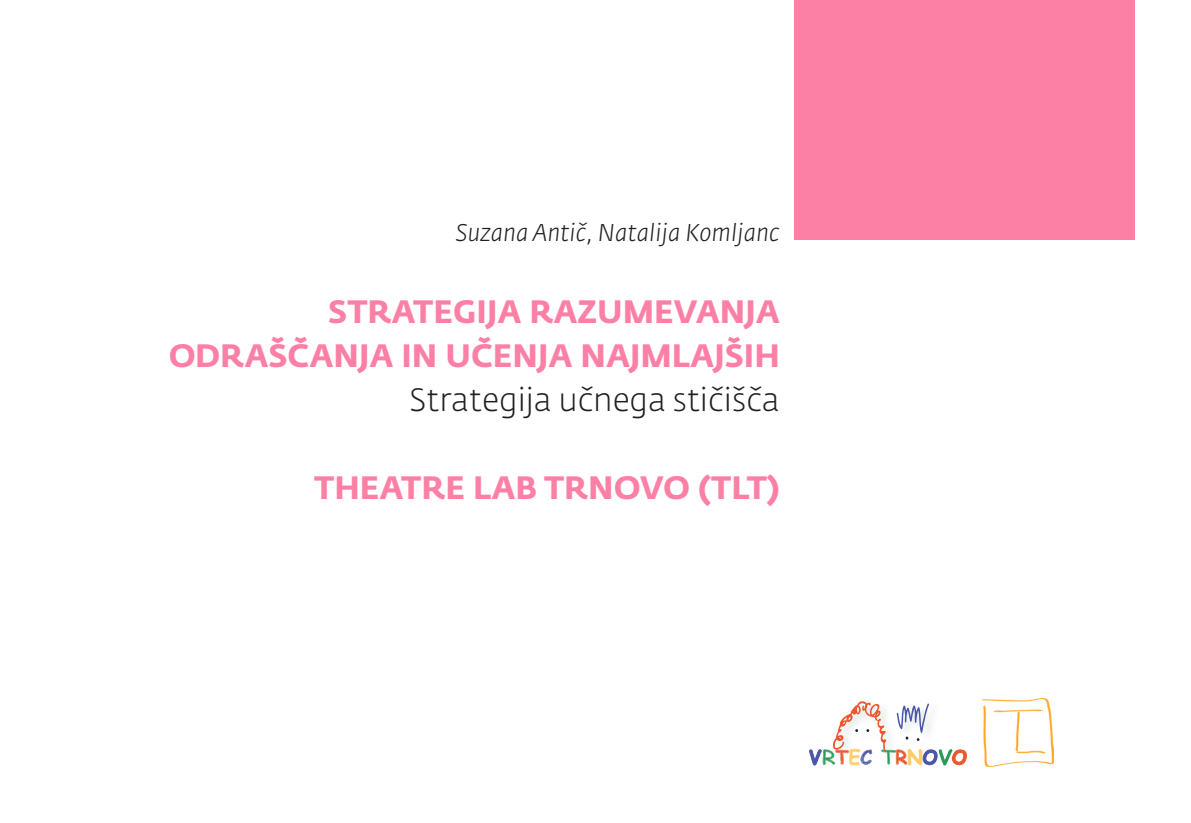
<style>
.page{position:relative;width:1191px;height:823px;background:#fff}
.page>*{position:absolute;margin:0;border:0;box-sizing:border-box;transform-origin:0 0}
.t1{font:700 32px/44px "Fedra Sans Pro";color:#fc80a5;text-align:right}
.t2{font:300 32px "Fedra Sans Pro";color:#231f20}
.t3{font:italic 300 24px "Fedra Sans Pro";color:#231f20}
</style>
<div class="page">
<div style="left:794px;top:0;width:340px;height:239px;background:#fc80a5"></div>
<img style="left:890px;top:749px;width:6px;height:14px">
<svg style="left:896px;top:703px;width:70px;height:62px"></svg>
<img style="left:896px;top:749px;width:4px;height:14px">
<svg style="left:809px;top:701px;width:81px;height:64px"></svg>
<img style="left:982px;top:698px;width:71px;height:67px">
<p class="t3" style="left:456px;top:218px;width:325px">Suzana Antič, Natalija Komljanc</p>
<p class="t1" style="left:168px;top:289px;width:613px">STRATEGIJA RAZUMEVANJA<br>ODRAŠČANJA IN UČENJA NAJMLAJŠIH</p>
<p class="t2" style="left:409px;top:379px;width:372px">Strategija učnega stičišča</p>
<p class="t1" style="left:314px;top:465px;width:467px">THEATRE LAB TRNOVO (TLT)</p>
</div>
